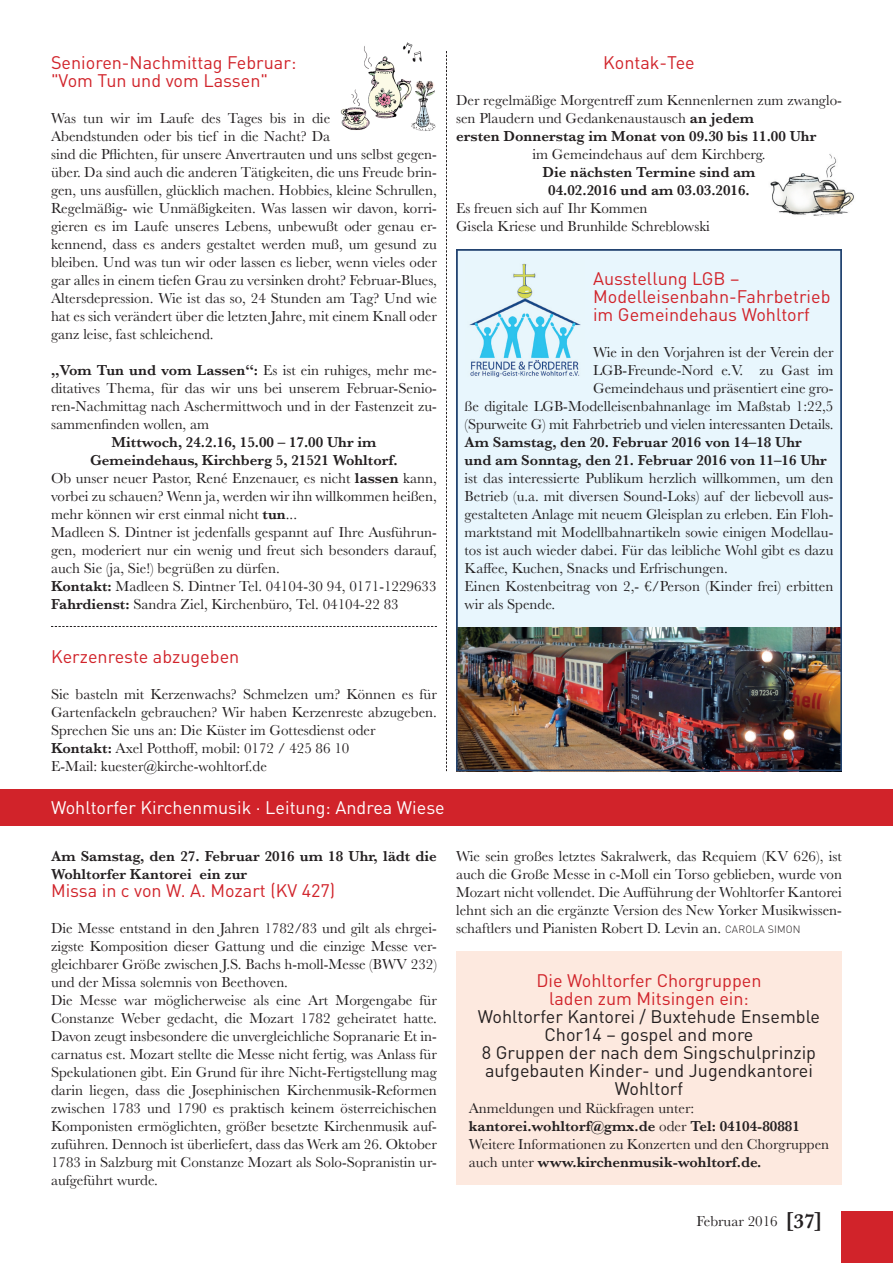
<style>
.page{position:relative;width:893px;height:1263px;background:#fff}
.page>*{position:absolute;margin:0;border:0;box-sizing:border-box;transform-origin:0 0}
.t1{font:18px/18px "DIN";color:#d1232a}
.t2{font:18px/18px "DIN";color:#231f20;text-align:center}
.t3{font:18px "DIN";color:#fff}
.t4{font:15px/18px "Baskerville";color:#231f20}
.t5{font:600 15px/18px "Baskerville";color:#231f20}
.s1{font-weight:600}
.s2{font-family:"DIN";font-weight:300;font-size:10.5px}
.s3{font-weight:600;font-size:21px}
</style>
<div class="page">
<div style="left:457px;top:250px;width:384px;height:520px;background:#e8f6fd"></div>
<img style="left:770px;top:154px;width:84px;height:63px">
<svg style="left:446px;top:51px;width:1px;height:720px"></svg>
<div style="left:842px;top:1212px;width:51px;height:51px;background:#d1232a"></div>
<img style="left:340px;top:42px;width:96px;height:89px">
<svg style="left:51px;top:626px;width:386px;height:1px"></svg>
<div style="left:456px;top:951px;width:386px;height:234px;background:#fde9df"></div>
<img style="left:459px;top:627px;width:380px;height:141px">
<img style="left:469px;top:263px;width:112px;height:114px">
<div style="left:0;top:789px;width:893px;height:36px;background:#d1232a"></div>
<div style="left:456px;top:249px;width:386px;height:522px;border:2px solid #234471"></div>
<p class="t1" style="left:51px;top:53px;width:247px">Senioren-Nachmittag Februar: "Vom Tun und vom Lassen"</p>
<p class="t4" style="left:51px;top:109px;width:387px">Was tun wir im Laufe des Tages bis in die<br>Abendstunden oder bis tief in die Nacht? Da<br>sind die Pflichten, für unsere Anvertrauten und uns selbst gegen&shy;über. Da sind auch die anderen Tätigkeiten, die uns Freude brin&shy;gen, uns ausfüllen, glücklich machen. Hobbies, kleine Schrullen, Regelmäßig- wie Unmäßigkeiten. Was lassen wir davon, korri&shy;gieren es im Laufe unseres Lebens, unbewußt oder genau er&shy;kennend, dass es anders gestaltet werden muß, um gesund zu bleiben. Und was tun wir oder lassen es lieber, wenn vieles oder gar alles in einem tiefen Grau zu versinken droht? Februar-Blues, Altersdepression. Wie ist das so, 24 Stunden am Tag? Und wie hat es sich verändert über die letzten Jahre, mit einem Knall oder ganz leise, fast schleichend.</p>
<p class="t4" style="left:51px;top:361px;width:387px;text-align:justify"><span class="s1">„Vom Tun und vom Lassen“:</span> Es ist ein ruhiges, mehr me&shy;ditatives Thema, für das wir uns bei unserem Februar-Senio&shy;ren-Nachmittag nach Aschermittwoch und in der Fastenzeit zu&shy;sammenfinden wollen, am</p>
<p class="t5" style="left:112px;top:433px;width:266px">Mittwoch, 24.2.16, 15.00 – 17.00 Uhr im</p>
<p class="t5" style="left:90px;top:451px;width:309px">Gemeindehaus, Kirchberg 5, 21521 Wohltorf.</p>
<p class="t4" style="left:51px;top:469px;width:387px">Ob unser neuer Pastor, René Enzenauer, es nicht <span class="s1">lassen</span> kann,</p>
<p class="t4" style="left:51px;top:487px;width:387px">vorbei zu schauen? Wenn ja, werden wir ihn willkommen heißen,</p>
<p class="t4" style="left:51px;top:505px;width:248px">mehr können wir erst einmal nicht <span class="s1">tun</span>...</p>
<p class="t4" style="left:51px;top:523px;width:387px">Madleen S. Dintner ist jedenfalls gespannt auf Ihre Ausführun-</p>
<p class="t4" style="left:51px;top:541px;width:387px">gen, moderiert nur ein wenig und freut sich besonders darauf,</p>
<p class="t4" style="left:51px;top:559px;width:230px">auch Sie (ja, Sie!) begrüßen zu dürfen.</p>
<p class="t4" style="left:51px;top:577px;width:387px"><span class="s1">Kontakt:</span> Madleen S. Dintner Tel. 04104-30 94, 0171-1229633</p>
<p class="t4" style="left:51px;top:595px;width:349px"><span class="s1">Fahrdienst:</span> Sandra Ziel, Kirchenbüro, Tel. 04104-22 83</p>
<p class="t1" style="left:603px;top:53px;width:93px">Kontak-Tee</p>
<p class="t4" style="left:456px;top:91px;width:387px">Der regelmäßige Morgentreff zum Kennenlernen zum zwanglo&shy;sen Plaudern und Gedankenaustausch <span class="s1">an jedem<br>ersten Donnerstag im Monat von 09.30 bis 11.00 Uhr</span></p>
<p class="t4" style="left:532px;top:145px;width:235px">im Gemeindehaus auf dem Kirchberg.</p>
<p class="t5" style="left:542px;top:163px;width:214px;text-align:center">Die nächsten Termine sind am<br>04.02.2016 und am 03.03.2016.</p>
<p class="t4" style="left:456px;top:199px;width:255px">Es freuen sich auf Ihr Kommen<br>Gisela Kriese und Brunhilde Schreblowski</p>
<p class="t1" style="left:593px;top:269px;width:239px">Ausstellung LGB –<br>Modelleisenbahn-Fahrbetrieb im Gemeindehaus Wohltorf</p>
<p class="t4" style="left:465px;top:343px;width:370px;text-align:right">Wie in den Vorjahren ist der Verein der<br>LGB-Freunde-Nord e.V. zu Gast im<br>Gemeindehaus und präsentiert eine gro-<br>ße digitale LGB-Modelleisenbahnanlage im Maßstab 1:22,5 (Spurweite G) mit Fahrbetrieb und vielen interessanten Details.</p>
<p class="t5" style="left:465px;top:433px;width:364px">Am Samstag, den 20. Februar 2016 von 14–18 Uhr und am Sonntag, den 21. Februar 2016 von 11–16 Uhr</p>
<p class="t4" style="left:465px;top:469px;width:370px">ist das interessierte Publikum herzlich willkommen, um den Betrieb (u.a. mit diversen Sound-Loks) auf der liebevoll aus&shy;gestalteten Anlage mit neuem Gleisplan zu erleben. Ein Floh&shy;marktstand mit Modellbahnartikeln sowie einigen Modellau&shy;tos ist auch wieder dabei. Für das leibliche Wohl gibt es dazu Kaffee, Kuchen, Snacks und Erfrischungen.<br>Einen Kostenbeitrag von 2,- €/Person (Kinder frei) erbitten wir als Spende.</p>
<p class="t1" style="left:51px;top:647px;width:190px">Kerzenreste abzugeben</p>
<p class="t4" style="left:51px;top:685px;width:387px">Sie basteln mit Kerzenwachs? Schmelzen um? Können es für Gartenfackeln gebrauchen? Wir haben Kerzenreste abzugeben.<br>Sprechen Sie uns an: Die Küster im Gottesdienst oder <span class="s1">Kontakt:</span> Axel Potthoff, mobil: 0172 / 425 86 10<br>E-Mail: kuester@kirche-wohltorf.de</p>
<p class="t3" style="left:51px;top:796px;width:395px">Wohltorfer Kirchenmusik · Leitung: Andrea Wiese</p>
<p class="t5" style="left:51px;top:847px;width:387px">Am Samstag, den 27. Februar 2016 um 18 Uhr, lädt die<br>Wohltorfer Kantorei ein zur</p>
<p class="t1" style="left:51px;top:881px;width:286px">Missa in c von W. A. Mozart (KV 427)</p>
<p class="t4" style="left:51px;top:919px;width:387px">Die Messe entstand in den Jahren 1782/83 und gilt als ehrgei&shy;zigste Komposition dieser Gattung und die einzige Messe ver&shy;gleichbarer Größe zwischen J.S. Bachs h-moll-Messe (BWV 232) und der Missa solemnis von Beethoven.<br>Die Messe war möglicherweise als eine Art Morgengabe für Constanze Weber gedacht, die Mozart 1782 geheiratet hatte.<br>Davon zeugt insbesondere die unvergleichliche Sopranarie Et in&shy;carnatus est. Mozart stellte die Messe nicht fertig, was Anlass für Spekulationen gibt. Ein Grund für ihre Nicht-Fertigstellung mag darin liegen, dass die Josephinischen Kirchenmusik-Reformen zwischen 1783 und 1790 es praktisch keinem österreichischen Komponisten ermöglichten, größer besetzte Kirchenmusik auf&shy;zuführen. Dennoch ist überliefert, dass das Werk am 26. Oktober 1783 in Salzburg mit Constanze Mozart als Solo-Sopranistin ur&shy;aufgeführt wurde.</p>
<p class="t4" style="left:456px;top:847px;width:387px;text-align:justify">Wie sein großes letztes Sakralwerk, das Requiem (KV 626), ist auch die Große Messe in c-Moll ein Torso geblieben, wurde von Mozart nicht vollendet. Die Aufführung der Wohltorfer Kantorei lehnt sich an die ergänzte Version des New Yorker Musikwissen&shy;schaftlers und Pianisten Robert D. Levin an. <span class="s2">CAROLA SIMON</span></p>
<p class="t1" style="left:536px;top:971px;width:227px;text-align:center">Die Wohltorfer Chorgruppen laden zum Mitsingen ein:</p>
<p class="t2" style="left:478px;top:1007px;width:344px">Wohltorfer Kantorei / Buxtehude Ensemble<br>Chor14 – gospel and more<br>8 Gruppen der nach dem Singschulprinzip aufgebauten Kinder- und Jugendkantorei<br>Wohltorf</p>
<p class="t4" style="left:469px;top:1099px;width:362px">Anmeldungen und Rückfragen unter: <span class="s1">kantorei.wohltorf@gmx.de</span> oder <span class="s1">Tel: 04104-80881<br></span>Weitere Informationen zu Konzerten und den Chorgruppen auch unter <span class="s1">www.kirchenmusik-wohltorf.de.</span></p>
<p class="t4" style="left:697px;top:1212px;width:128px">Februar 2016 <span class="s3">[37]</span></p>
</div>
